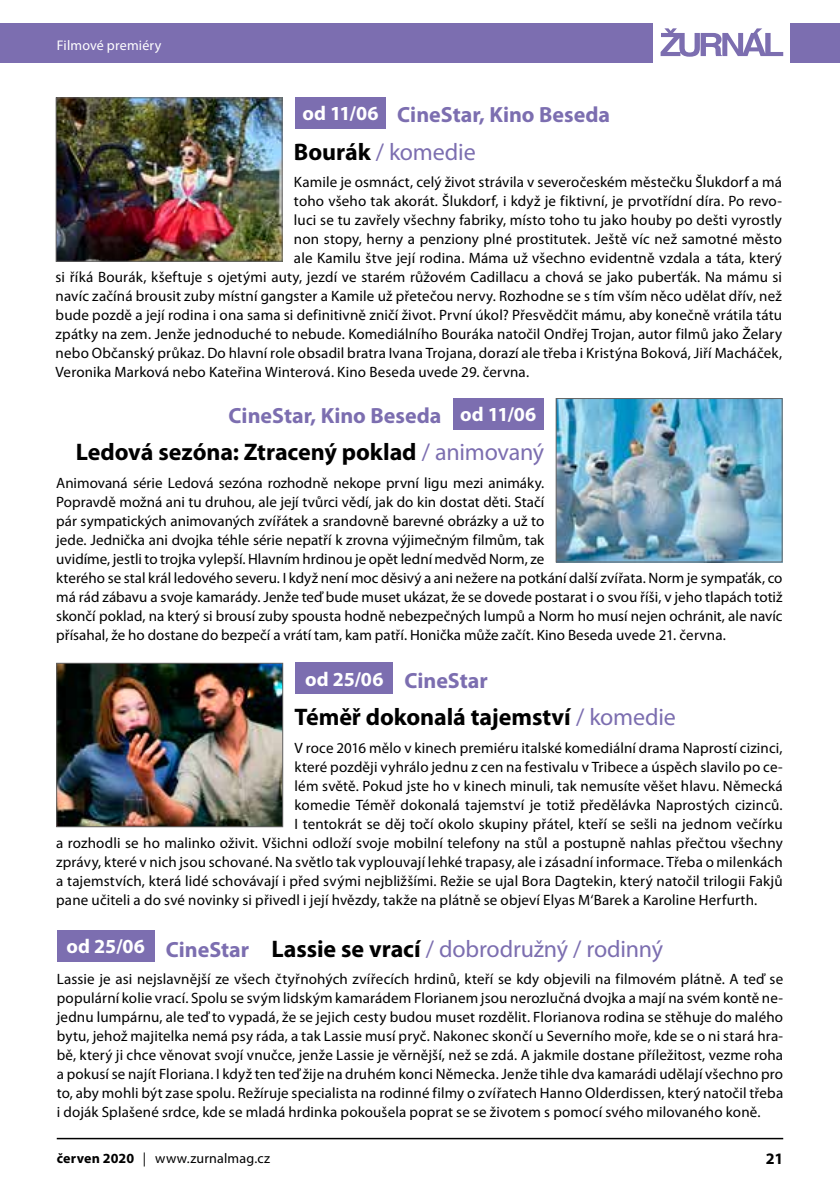
<style>
.page{position:relative;width:840px;height:1191px;background:#fff}
.page>*{position:absolute;margin:0;border:0;box-sizing:border-box;transform-origin:0 0}
.t1{font:700 24px "Myriad Pro";letter-spacing:-.005em;color:#000}
.t2{font:24px "Myriad Pro";letter-spacing:-.01em;color:#7c6eb0}
.t3{font:700 22px "Myriad Pro";color:#7c6eb0}
.t4{font:700 20px "Myriad Pro";letter-spacing:.01em;color:#fff}
.t5{font:700 16px "Myriad Pro";color:#000}
.t6{font:15px/19px "Myriad Pro";letter-spacing:.01em;color:#000}
.t7{font:14px "Myriad Pro";letter-spacing:.01em;color:#000}
.t8{font:14px "Myriad Pro";letter-spacing:.01em;color:#fff}
.s1{font-weight:700;color:#000}
.s2{font-weight:400;color:#7c6eb0}
.s3{font-weight:700;font-size:22px}
.s4{font-weight:700}
</style>
<div class="page">
<hr style="left:57px;top:1137px;width:725px;height:2px;background:#000">
<div style="left:0;top:23px;width:652px;height:39px;background:#7c6eb0"></div>
<div style="left:789px;top:23px;width:50px;height:39px;background:#7c6eb0"></div>
<svg style="left:660px;top:28px;width:122px;height:29px"></svg>
<div style="left:295px;top:97px;width:91px;height:31px;background:#7c6eb0"></div>
<img style="left:58px;top:99px;width:222px;height:161px">
<div style="left:56px;top:97px;width:226px;height:165px;border:1px solid #646363"></div>
<div style="left:452px;top:398px;width:91px;height:31px;background:#7c6eb0"></div>
<img style="left:557px;top:400px;width:223px;height:160px">
<div style="left:555px;top:398px;width:227px;height:164px;border:1px solid #646363"></div>
<div style="left:295px;top:663px;width:98px;height:31px;background:#7c6eb0"></div>
<img style="left:58px;top:665px;width:223px;height:160px">
<div style="left:56px;top:663px;width:227px;height:164px;border:1px solid #646363"></div>
<div style="left:57px;top:930px;width:97px;height:31px;background:#7c6eb0"></div>
<p class="t8" style="left:57px;top:36px;width:106px">Filmové premiéry</p>
<h3 class="t4" style="left:302px;top:101px;width:77px">od 11/06</h3>
<h2 class="t3" style="left:397px;top:101px;width:214px">CineStar, Kino Beseda</h2>
<h1 class="t2" style="left:294px;top:137px;width:183px"><span class="s1">Bourák</span> / komedie</h1>
<p class="t6" style="left:294px;top:172px;width:489px">Kamile je osmnáct, celý život strávila v severočeském městečku Šlukdorf a má</p>
<p class="t6" style="left:294px;top:191px;width:489px">toho všeho tak akorát. Šlukdorf, i když je fiktivní, je prvotřídní díra. Po revo-</p>
<p class="t6" style="left:294px;top:210px;width:489px">luci se tu zavřely všechny fabriky, místo toho tu jako houby po dešti vyrostly</p>
<p class="t6" style="left:294px;top:229px;width:489px">non stopy, herny a penziony plné prostitutek. Ještě víc než samotné město</p>
<p class="t6" style="left:294px;top:248px;width:489px">ale Kamilu štve její rodina. Máma už všechno evidentně vzdala a táta, který</p>
<p class="t6" style="left:56px;top:267px;width:727px">si říká Bourák, kšeftuje s ojetými auty, jezdí ve starém růžovém Cadillacu a chová se jako puberťák. Na mámu si</p>
<p class="t6" style="left:56px;top:286px;width:727px">navíc začíná brousit zuby místní gangster a Kamile už přetečou nervy. Rozhodne se s tím vším něco udělat dřív, než</p>
<p class="t6" style="left:56px;top:305px;width:727px">bude pozdě a její rodina i ona sama si definitivně zničí život. První úkol? Přesvědčit mámu, aby konečně vrátila tátu</p>
<p class="t6" style="left:56px;top:324px;width:727px">zpátky na zem. Jenže jednoduché to nebude. Komediálního Bouráka natočil Ondřej Trojan, autor filmů jako Želary</p>
<p class="t6" style="left:56px;top:343px;width:727px">nebo Občanský průkaz. Do hlavní role obsadil bratra Ivana Trojana, dorazí ale třeba i Kristýna Boková, Jiří Macháček,</p>
<p class="t6" style="left:56px;top:362px;width:475px">Veronika Marková nebo Kateřina Winterová. Kino Beseda uvede 29. června.</p>
<h3 class="t4" style="left:460px;top:401px;width:77px">od 11/06</h3>
<h2 class="t3" style="left:228px;top:401px;width:214px">CineStar, Kino Beseda</h2>
<h1 class="t1" style="left:76px;top:436px;width:470px">Ledová sezóna: Ztracený poklad <span class="s2">/ animovaný</span></h1>
<p class="t6" style="left:56px;top:473px;width:727px">Animovaná série Ledová sezóna rozhodně nekope první ligu mezi animáky.<br>Popravdě možná ani tu druhou, ale její tvůrci vědí, jak do kin dostat děti. Stačí<br>pár sympatických animovaných zvířátek a srandovně barevné obrázky a už to<br>jede. Jednička ani dvojka téhle série nepatří k zrovna výjimečným filmům, tak<br>uvidíme, jestli to trojka vylepší. Hlavním hrdinou je opět lední medvěd Norm, ze<br>kterého se stal král ledového severu. I když není moc děsivý a ani nežere na potkání další zvířata. Norm je sympaťák, co má rád zábavu a svoje kamarády. Jenže teď bude muset ukázat, že se dovede postarat i o svou říši, v jeho tlapách totiž skončí poklad, na který si brousí zuby spousta hodně nebezpečných lumpů a Norm ho musí nejen ochránit, ale navíc přísahal, že ho dostane do bezpečí a vrátí tam, kam patří. Honička může začít. Kino Beseda uvede 21. června.</p>
<h3 class="t4" style="left:305px;top:666px;width:80px">od 25/06</h3>
<h2 class="t3" style="left:404px;top:666px;width:85px">CineStar</h2>
<h1 class="t1" style="left:294px;top:701px;width:382px">Téměř dokonalá tajemství <span class="s2">/ komedie</span></h1>
<p class="t6" style="left:294px;top:738px;width:489px">V roce 2016 mělo v kinech premiéru italské komediální drama Naprostí cizinci,</p>
<p class="t6" style="left:294px;top:757px;width:489px">které později vyhrálo jednu z cen na festivalu v Tribece a úspěch slavilo po ce-</p>
<p class="t6" style="left:294px;top:776px;width:489px">lém světě. Pokud jste ho v kinech minuli, tak nemusíte věšet hlavu. Německá</p>
<p class="t6" style="left:294px;top:795px;width:489px">komedie Téměř dokonalá tajemství je totiž předělávka Naprostých cizinců.</p>
<p class="t6" style="left:294px;top:814px;width:489px">I tentokrát se děj točí okolo skupiny přátel, kteří se sešli na jednom večírku</p>
<p class="t6" style="left:56px;top:833px;width:727px">a rozhodli se ho malinko oživit. Všichni odloží svoje mobilní telefony na stůl a postupně nahlas přečtou všechny</p>
<p class="t6" style="left:56px;top:852px;width:727px">zprávy, které v nich jsou schované. Na světlo tak vyplouvají lehké trapasy, ale i zásadní informace. Třeba o milenkách</p>
<p class="t6" style="left:56px;top:871px;width:727px">a tajemstvích, která lidé schovávají i před svými nejbližšími. Režie se ujal Bora Dagtekin, který natočil trilogii Fakjů</p>
<p class="t6" style="left:56px;top:890px;width:702px">pane učiteli a do své novinky si přivedl i její hvězdy, takže na plátně se objeví Elyas M‘Barek a Karoline Herfurth.</p>
<h3 class="t4" style="left:67px;top:933px;width:80px">od 25/06</h3>
<h1 class="t2" style="left:166px;top:933px;width:498px"><span class="s3">CineStar</span> <span class="s1">Lassie se vrací</span> / dobrodružný / rodinný</h1>
<p class="t6" style="left:57px;top:969px;width:727px;text-align:justify">Lassie je asi nejslavnější ze všech čtyřnohých zvířecích hrdinů, kteří se kdy objevili na filmovém plátně. A teď se populární kolie vrací. Spolu se svým lidským kamarádem Florianem jsou nerozlučná dvojka a mají na svém kontě ne&shy;jednu lumpárnu, ale teď to vypadá, že se jejich cesty budou muset rozdělit. Florianova rodina se stěhuje do malého bytu, jehož majitelka nemá psy ráda, a tak Lassie musí pryč. Nakonec skončí u Severního moře, kde se o ni stará hra&shy;bě, který ji chce věnovat svojí vnučce, jenže Lassie je věrnější, než se zdá. A jakmile dostane příležitost, vezme roha a pokusí se najít Floriana. I když ten teď žije na druhém konci Německa. Jenže tihle dva kamarádi udělají všechno pro to, aby mohli být zase spolu. Režíruje specialista na rodinné filmy o zvířatech Hanno Olderdissen, který natočil třeba i doják Splašené srdce, kde se mladá hrdinka pokoušela poprat se se životem s pomocí svého milovaného koně.</p>
<p class="t7" style="left:57px;top:1149px;width:215px"><span class="s4">červen 2020</span> | www.zurnalmag.cz</p>
<p class="t5" style="left:765px;top:1148px;width:19px">21</p>
</div>
